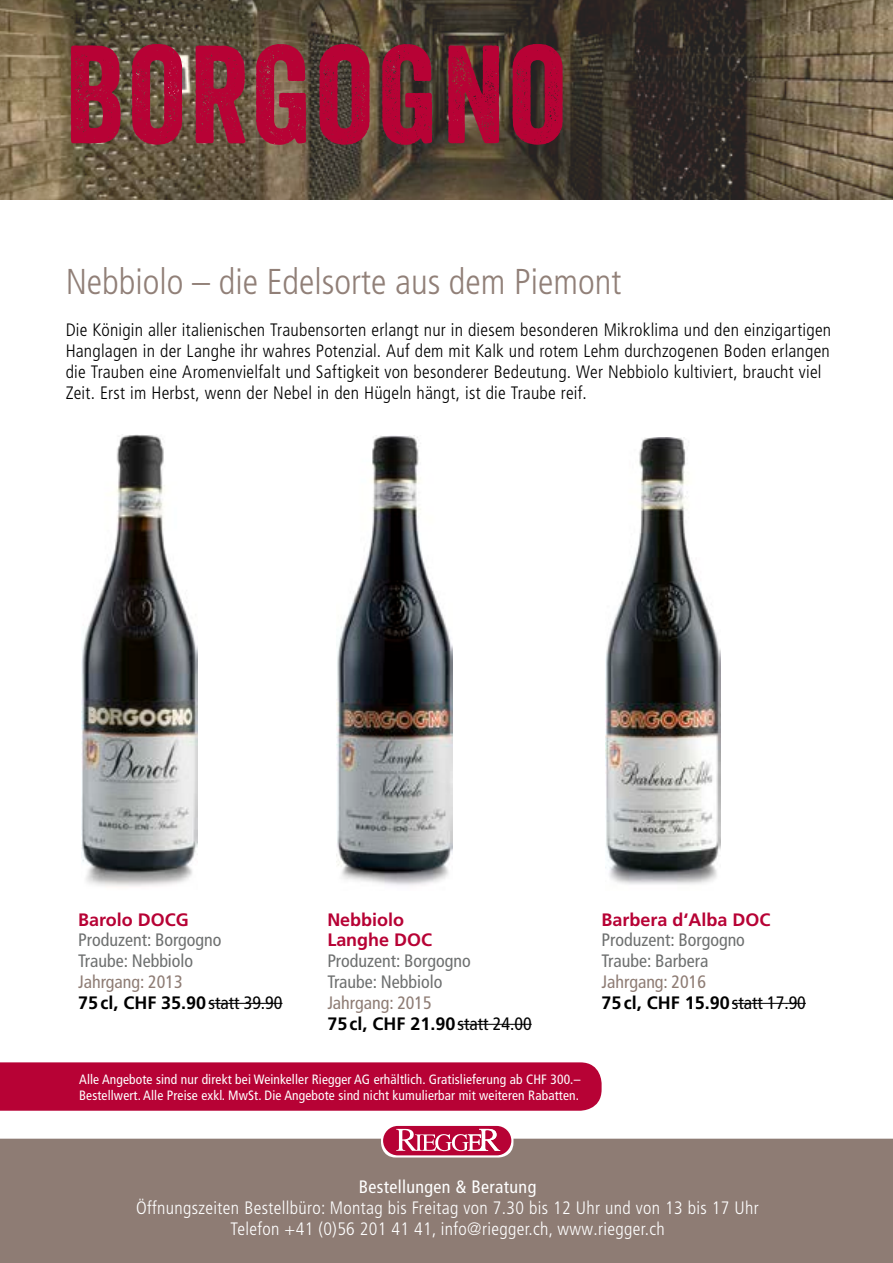
<style>
.page{position:relative;width:893px;height:1263px;background:#fff}
.page>*{position:absolute;margin:0;border:0;box-sizing:border-box;transform-origin:0 0}
.t1{font:134.7px "Veneer";letter-spacing:.03em;color:#b70235}
.t2{font:300 condensed 36px "Frutiger LT Pro";color:#918078}
.t3{font:300 condensed 18px/21px "Frutiger LT Pro";letter-spacing:.01em;color:#000}
.t4{font:condensed 18px/21px "Frutiger LT Pro";color:#6e7070}
.t5{font:300 condensed 18px/21px "Frutiger LT Pro";letter-spacing:.02em;color:#fff;text-align:center}
.t6{font:condensed 13.5px/16.5px "Frutiger LT Pro";letter-spacing:.01em;color:#fff}
.s1{font-weight:700;font-stretch:normal;color:#b70235}
.s2{color:#8e7c74}
.s3{font-weight:700;font-stretch:normal;color:#000}
.s4{color:#000}
.s5{font-weight:400}
</style>
<div class="page">
<img style="left:606px;top:438px;width:114px;height:447px">
<img style="left:81px;top:434px;width:116px;height:453px">
<img style="left:337px;top:436px;width:115px;height:450px">
<img style="left:0;top:0;width:893px;height:199px">
<div style="left:0;top:1139px;width:893px;height:124px;background:#8e7c74"></div>
<svg style="left:381px;top:1124px;width:132px;height:33px"></svg>
<div style="left:383px;top:1126px;width:128px;height:29px;background:#b70235;border-radius:15px"></div>
<svg style="left:396px;top:1129px;width:104px;height:22px"></svg>
<div style="left:0;top:1062px;width:602px;height:49px;background:#b70235"></div>
<hr style="left:208px;top:1003px;width:75px;height:1px;background:#000">
<hr style="left:458px;top:1024px;width:74px;height:1px;background:#000">
<hr style="left:732px;top:1003px;width:74px;height:1px;background:#000">
<p class="t1" style="left:65px;top:13px;width:503px">BORGOGNO</p>
<p class="t2" style="left:66px;top:261px;width:557px">Nebbiolo – die Edelsorte aus dem Piemont</p>
<p class="t3" style="left:66px;top:319px;width:767px">Die Königin aller italienischen Traubensorten erlangt nur in diesem besonderen Mikroklima und den einzigartigen Hanglagen in der Langhe ihr wahres Potenzial. Auf dem mit Kalk und rotem Lehm durchzogenen Boden erlangen die Trauben eine Aromenvielfalt und Saftigkeit von besonderer Bedeutung. Wer Nebbiolo kultiviert, braucht viel Zeit. Erst im Herbst, wenn der Nebel in den Hügeln hängt, ist die Traube reif.</p>
<p class="t4" style="left:78px;top:909px;width:206px"><span class="s1">Barolo DOCG<br></span>Produzent: Borgogno<br>Traube: Nebbiolo<br><span class="s2">Jahrgang: 2013<br></span><span class="s3">75cl, CHF 35.90</span><span class="s4">statt 39.90</span></p>
<p class="t4" style="left:327px;top:909px;width:206px"><span class="s1">Nebbiolo<br>Langhe DOC<br></span>Produzent: Borgogno<br>Traube: Nebbiolo<br><span class="s2">Jahrgang: 2015<br></span><span class="s3">75cl, CHF 21.90</span><span class="s4">statt 24.00</span></p>
<p class="t4" style="left:602px;top:909px;width:206px"><span class="s1">Barbera d‘Alba DOC<br></span>Produzent: Borgogno<br>Traube: Barbera<br><span class="s2">Jahrgang: 2016<br></span><span class="s3">75cl, CHF 15.90</span><span class="s4">statt 17.90</span></p>
<p class="t6" style="left:79px;top:1071px;width:503px">Alle Angebote sind nur direkt bei Weinkeller Riegger AG erhältlich. Gratislieferung ab CHF 300.–<br>Bestellwert. Alle Preise exkl. MwSt. Die Angebote sind nicht kumulierbar mit weiteren Rabatten.</p>
<p class="t5" style="left:136px;top:1176px;width:624px"><span class="s5">Bestellungen &amp; Beratung<br></span>Öffnungszeiten Bestellbüro: Montag bis Freitag von 7.30 bis 12 Uhr und von 13 bis 17 Uhr<br>Telefon +41 (0)56 201 41 41, info@riegger.ch, www.riegger.ch</p>
</div>
